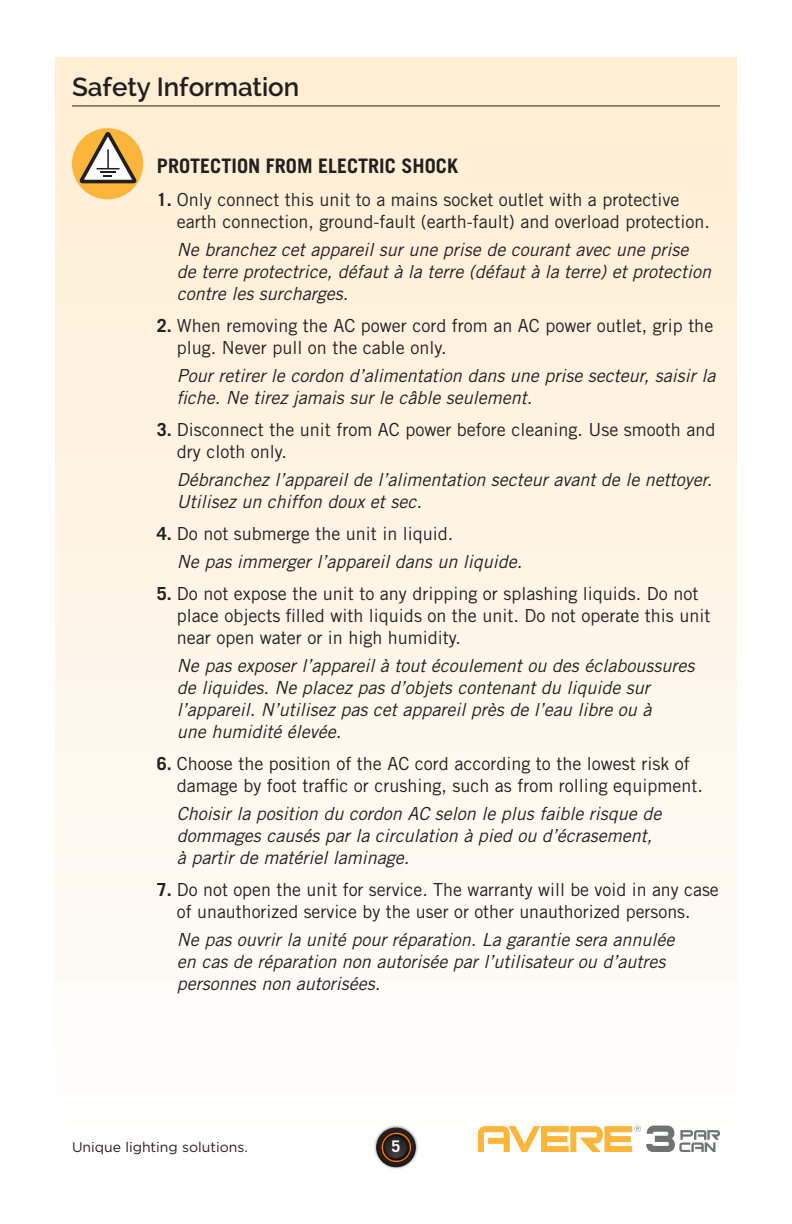
<style>
.page{position:relative;width:792px;height:1224px;background:#fff}
.page>*{position:absolute;margin:0;border:0;box-sizing:border-box;transform-origin:0 0}
.t1{font:600 26px "Raleway";color:#231f20}
.t2{font:700 20px "Trade Gothic LT Std";color:#231f20}
.t3{font:italic 18px/22px "Trade Gothic LT Std";color:#231f20}
.t4{font:18px/22px "Trade Gothic LT Std";color:#231f20}
.t5{font:700 16px "Trade Gothic LT Std";color:#fff}
.t6{font:14px "Gotham";color:#231f20}
.s1{font-weight:700}
.s2{font-weight:700;font-style:normal}
.s3{font-style:normal}
</style>
<div class="page">
<div style="left:55px;top:58px;width:682px;height:1094px;background:linear-gradient(to bottom,#fdedd2,#fefefe)"></div>
<div style="left:374px;top:1125px;width:44px;height:45px;background:#231f20;opacity:.75"></div>
<div style="left:377px;top:1128px;width:38px;height:39px;background:#201d1d;border-radius:19px"></div>
<div style="left:377px;top:1128px;width:38px;height:39px;border:1px solid #231f20;border-radius:50%"></div>
<div style="left:378px;top:1129px;width:36px;height:37px;background:#221e1f;border-radius:18px"></div>
<div style="left:378px;top:1129px;width:36px;height:37px;border:1px solid #231f20;border-radius:50%"></div>
<div style="left:379px;top:1131px;width:34px;height:33px;background:#231f20;border-radius:17px"></div>
<div style="left:379px;top:1131px;width:34px;height:33px;border:1px solid #231f20;border-radius:50%"></div>
<svg style="left:380px;top:1131px;width:32px;height:32px"></svg>
<hr style="left:72px;top:105px;width:648px;height:1px;background:#231f20">
<div style="left:72px;top:128px;width:71px;height:71px;background:#fcb53b;border-radius:50%"></div>
<svg style="left:80px;top:132px;width:57px;height:51px"></svg>
<svg style="left:478px;top:1125px;width:242px;height:27px"></svg>
<h1 class="t1" style="left:72px;top:72px;width:229px">Safety Information</h1>
<p class="t2" style="left:157px;top:153px;width:303px">PROTECTION FROM ELECTRIC SHOCK</p>
<p class="t4" style="left:177px;top:188px;width:534px;text-indent:-20px"><span class="s1">1.</span> Only connect this unit to a mains socket outlet with a protective earth connection, ground-fault (earth-fault) and overload protection.</p>
<p class="t3" style="left:177px;top:239px;width:536px">Ne branchez cet appareil sur une prise de courant avec une prise de terre protectrice, défaut à la terre (défaut à la terre) et protection contre les surcharges.</p>
<p class="t4" style="left:177px;top:314px;width:538px;text-indent:-20px"><span class="s1">2.</span> When removing the AC power cord from an AC power outlet, grip the plug. Never pull on the cable only.</p>
<p class="t3" style="left:177px;top:365px;width:540px">Pour retirer le cordon d’alimentation dans une prise secteur, saisir la fiche. Ne tirez jamais sur le câble seulement.</p>
<p class="t4" style="left:177px;top:418px;width:540px;text-indent:-20px"><span class="s1">3.</span> Disconnect the unit from AC power before cleaning. Use smooth and dry cloth only.</p>
<p class="t3" style="left:177px;top:469px;width:537px">Débranchez l’appareil de l’alimentation secteur avant de le nettoyer.<br>Utilisez un chiffon doux et sec.</p>
<p class="t3" style="left:177px;top:520px;width:347px;line-height:28px;text-indent:-20px"><span class="s2">4.</span> <span class="s3">Do not submerge the unit in liquid.<br></span>Ne pas immerger l’appareil dans un liquide.</p>
<p class="t4" style="left:177px;top:582px;width:535px;text-indent:-20px"><span class="s1">5.</span> Do not expose the unit to any dripping or splashing liquids. Do not place objects filled with liquids on the unit. Do not operate this unit near open water or in high humidity.</p>
<p class="t3" style="left:177px;top:655px;width:519px">Ne pas exposer l’appareil à tout écoulement ou des éclaboussures de liquides. Ne placez pas d’objets contenant du liquide sur l’appareil. N’utilisez pas cet appareil près de l’eau libre ou à<br>une humidité élevée.</p>
<p class="t4" style="left:177px;top:752px;width:527px;text-indent:-20px"><span class="s1">6.</span> Choose the position of the AC cord according to the lowest risk of damage by foot traffic or crushing, such as from rolling equipment.</p>
<p class="t3" style="left:177px;top:803px;width:486px">Choisir la position du cordon AC selon le plus faible risque de dommages causés par la circulation à pied ou d’écrasement, à partir de matériel laminage.</p>
<p class="t4" style="left:157px;top:878px;width:563px;text-align:center"><span class="s1">7.</span> Do not open the unit for service. The warranty will be void in any case of unauthorized service by the user or other unauthorized persons.</p>
<p class="t3" style="left:177px;top:929px;width:499px">Ne pas ouvrir la unité pour réparation. La garantie sera annulée en cas de réparation non autorisée par l’utilisateur ou d’autres personnes non autorisées.</p>
<p class="t6" style="left:72px;top:1139px;width:177px">Unique lighting solutions.</p>
<p class="t5" style="left:392px;top:1137px;width:10px">5</p>
</div>
